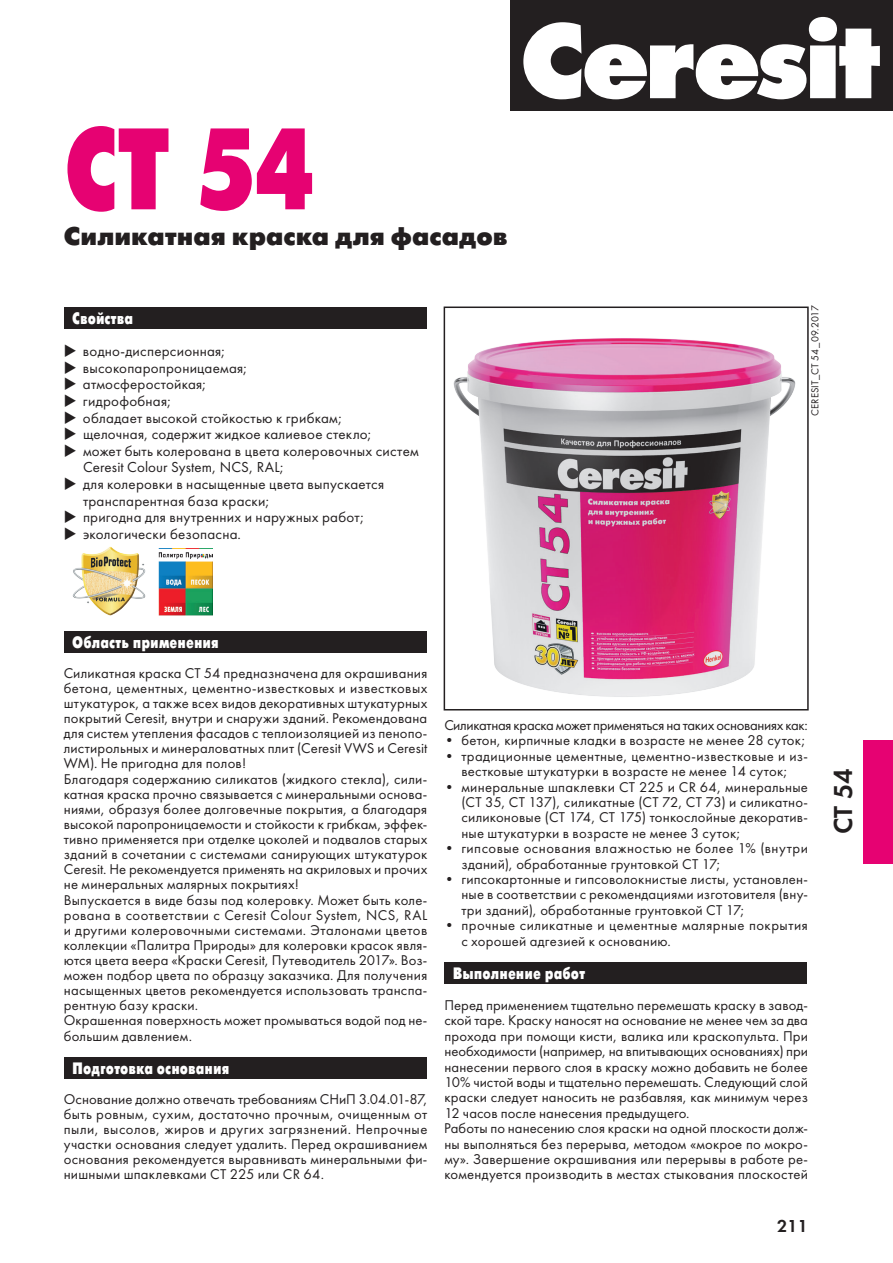
<style>
.page{position:relative;width:893px;height:1263px;background:#fff}
.page>*{position:absolute;margin:0;border:0;box-sizing:border-box;transform-origin:0 0}
.t1{font:115.5px "Futura Futuris Cond Extra Bold C";color:#e60272}
.t2{font:27px "Futura Demi C";color:#231f20}
.t3{font:25.5px "Futura Futuris Black C";color:#231f20}
.t4{font:18px "Futura Demi C";color:#231f20}
.t5{font:16.5px "Futura Futuris Cond Extra Bold C";color:#fff}
.t6{font:15px/16.6px "Futura Book C";letter-spacing:.015em;color:#231f20}
.t7{font:14.7px/15.1px "Futura Book C";letter-spacing:.015em;color:#231f20}
.t8{font:14.7px "Futura Book C";letter-spacing:-.02em;color:#231f20}
.t9{font:10.5px "Futura Book C";letter-spacing:.02em;color:#231f20}
</style>
<div class="page">
<div style="left:510px;top:0;width:383px;height:111px;background:#231f20"></div>
<svg style="left:523px;top:17px;width:357px;height:82px"></svg>
<div style="left:64px;top:307px;width:363px;height:22px;background:#231f20"></div>
<div style="left:64px;top:631px;width:363px;height:22px;background:#231f20"></div>
<div style="left:64px;top:1057px;width:363px;height:22px;background:#231f20"></div>
<div style="left:444px;top:962px;width:363px;height:22px;background:#231f20"></div>
<img style="left:453px;top:338px;width:343px;height:359px">
<div style="left:444px;top:306px;width:365px;height:404px;border:2px solid #231f20"></div>
<div style="left:864px;top:740px;width:29px;height:123px;background:#e60272"></div>
<img style="left:72px;top:546px;width:74px;height:70px">
<img style="left:159px;top:548px;width:54px;height:67px">
<h1 class="t1" style="left:64px;top:107px;width:252px">CT 54</h1>
<h3 class="t3" style="left:64px;top:222px;width:445px">Силикатная краска для фасадов</h3>
<p class="t5" style="left:72px;top:310px;width:62px">Свойства</p>
<p class="t6" style="left:83px;top:343px;width:337px">водно-дисперсионная;<br>высокопаропроницаемая;<br>атмосферостойкая;<br>гидрофобная;<br>обладает высокой стойкостью к грибкам;<br>щелочная, содержит жидкое калиевое стекло;<br>может быть колерована в цвета колеровочных систем Ceresit Colour System, NCS, RAL;<br>для колеровки в насыщенные цвета выпускается транспарентная база краски;<br>пригодна для внутренних и наружных работ; экологически безопасна.</p>
<p class="t9" style="left:809px;top:416px;width:112px;rotate:-90deg">CERESIT_CT 54_09.2017</p>
<p class="t5" style="left:72px;top:633px;width:148px">Область применения</p>
<p class="t7" style="left:64px;top:665px;width:365px">Силикатная краска CT 54 предназначена для окрашивания бетона, цементных, цементно-известковых и известковых штукатурок, а также всех видов декоративных штукатурных покрытий Ceresit, внутри и снаружи зданий. Рекомендована для систем утепления фасадов с теплоизоляцией из пенопо&shy;листирольных и минераловатных плит (Ceresit VWS и Ceresit WM). Не пригодна для полов!<br>Благодаря содержанию силикатов (жидкого стекла), сили&shy;катная краска прочно связывается с минеральными основа&shy;ниями, образуя более долговечные покрытия, а благодаря высокой паропроницаемости и стойкости к грибкам, эффек&shy;тивно применяется при отделке цоколей и подвалов старых зданий в сочетании с системами санирующих штукатурок Ceresit. Не рекомендуется применять на акриловых и прочих не минеральных малярных покрытиях!<br>Выпускается в виде базы под колеровку. Может быть коле&shy;рована в соответствии с Ceresit Colour System, NCS, RAL и другими колеровочными системами. Эталонами цветов коллекции «Палитра Природы» для колеровки красок явля&shy;ются цвета веера «Краски Ceresit, Путеводитель 2017». Воз&shy;можен подбор цвета по образцу заказчика. Для получения насыщенных цветов рекомендуется использовать транспа&shy;рентную базу краски.<br>Окрашенная поверхность может промываться водой под не&shy;большим давлением.</p>
<p class="t5" style="left:72px;top:1059px;width:159px">Подготовка основания</p>
<p class="t7" style="left:64px;top:1092px;width:365px;text-align:justify">Основание должно отвечать требованиям СНиП 3.04.01-87, быть ровным, сухим, достаточно прочным, очищенным от пыли, высолов, жиров и других загрязнений. Непрочные участки основания следует удалить. Перед окрашиванием основания рекомендуется выравнивать минеральными фи&shy;нишными шпаклевками CT 225 или CR 64.</p>
<p class="t8" style="left:444px;top:717px;width:365px">Силикатная краска может применяться на таких основаниях как:</p>
<p class="t7" style="left:444px;top:733px;width:363px">• бетон, кирпичные кладки в возрасте не менее 28 суток;</p>
<p class="t7" style="left:444px;top:748px;width:365px;text-align:center">• традиционные цементные, цементно-известковые и из&shy;вестковые штукатурки в возрасте не менее 14 суток;</p>
<p class="t7" style="left:461px;top:779px;width:348px;text-align:justify;text-indent:-17px">• минеральные шпаклевки CT 225 и CR 64, минеральные (CT 35, CT 137), силикатные (CT 72, CT 73) и силикатно&shy;силиконовые (CT 174, CT 175) тонкослойные декоратив&shy;ные штукатурки в возрасте не менее 3 суток;</p>
<p class="t7" style="left:461px;top:841px;width:348px;text-indent:-17px">• гипсовые основания влажностью не более 1% (внутри зданий), обработанные грунтовкой CT 17;</p>
<p class="t7" style="left:461px;top:872px;width:348px;text-align:justify;text-indent:-17px">• гипсокартонные и гипсоволокнистые листы, установлен&shy;ные в соответствии с рекомендациями изготовителя (вну&shy;три зданий), обработанные грунтовкой CT 17;</p>
<p class="t7" style="left:461px;top:918px;width:348px;text-indent:-17px">• прочные силикатные и цементные малярные покрытия с хорошей адгезией к основанию.</p>
<p class="t5" style="left:453px;top:964px;width:134px">Выполнение работ</p>
<p class="t7" style="left:444px;top:998px;width:365px">Перед применением тщательно перемешать краску в завод&shy;ской таре. Краску наносят на основание не менее чем за два прохода при помощи кисти, валика или краскопульта. При необходимости (например, на впитывающих основаниях) при нанесении первого слоя в краску можно добавить не более 10% чистой воды и тщательно перемешать. Следующий слой краски следует наносить не разбавляя, как минимум через 12 часов после нанесения предыдущего.<br>Работы по нанесению слоя краски на одной плоскости долж&shy;ны выполняться без перерыва, методом «мокрое по мокро&shy;му». Завершение окрашивания или перерывы в работе ре&shy;комендуется производить в местах стыкования плоскостей</p>
<p class="t4" style="left:777px;top:1215px;width:32px">211</p>
<h2 class="t2" style="left:827px;top:834px;width:67px;rotate:-90deg">CT 54</h2>
</div>
